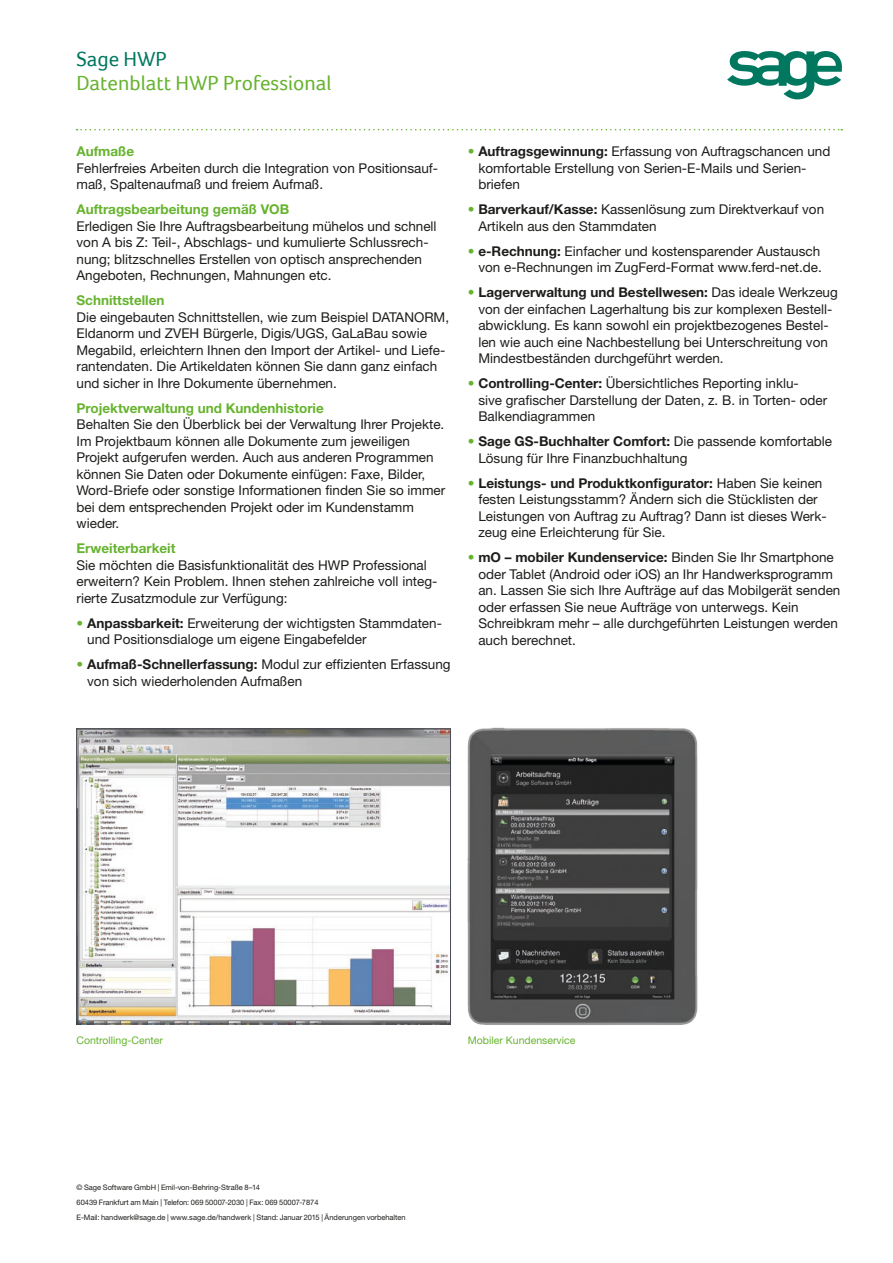
<style>
.page{position:relative;width:893px;height:1263px;background:#fff}
.page>*{position:absolute;margin:0;border:0;box-sizing:border-box;transform-origin:0 0}
.t1{font:21px "Foco";color:#66b32e}
.t2{font:21px "Foco";color:#007860}
.t3{font:13.5px/16.5px "Helvetica Neue LT Std";color:#1d1d1b}
.t4{font:700 13.5px "Helvetica Neue LT Std";color:#66b32e}
.t5{font:10.5px "Helvetica Neue LT Std";color:#66b32e}
.t6{font:7.5px/15px "Helvetica Neue LT Std";letter-spacing:-.005em;color:#1d1d1b}
.s1{color:#66b32e}
.s2{font-weight:700}
</style>
<div class="page">
<svg style="left:727px;top:51px;width:115px;height:48px"></svg>
<svg style="left:77px;top:129px;width:765px;height:1px"></svg>
<img style="left:467px;top:727px;width:231px;height:298px">
<img style="left:79px;top:731px;width:370px;height:291px">
<div style="left:77px;top:729px;width:374px;height:295px;border:1px solid #484c54"></div>
<h1 class="t2" style="left:77px;top:47px;width:92px">Sage HWP</h1>
<h1 class="t1" style="left:77px;top:71px;width:256px">Datenblatt HWP Professional</h1>
<p class="t4" style="left:77px;top:143px;width:59px">Aufmaße</p>
<p class="t3" style="left:77px;top:160px;width:363px">Fehlerfreies Arbeiten durch die Integration von Positionsauf&shy;maß, Spaltenaufmaß und freiem Aufmaß.</p>
<p class="t4" style="left:77px;top:201px;width:214px">Auftragsbearbeitung gemäß VOB</p>
<p class="t3" style="left:77px;top:218px;width:362px">Erledigen Sie Ihre Auftragsbearbeitung mühelos und schnell von A bis Z: Teil-, Abschlags- und kumulierte Schlussrech&shy;nung; blitzschnelles Erstellen von optisch ansprechenden Angeboten, Rechnungen, Mahnungen etc.</p>
<p class="t4" style="left:77px;top:292px;width:89px">Schnittstellen</p>
<p class="t3" style="left:77px;top:309px;width:374px">Die eingebauten Schnittstellen, wie zum Beispiel DATANORM, Eldanorm und ZVEH Bürgerle, Digis/UGS, GaLaBau sowie Megabild, erleichtern Ihnen den Import der Artikel- und Liefe&shy;rantendaten. Die Artikeldaten können Sie dann ganz einfach und sicher in Ihre Dokumente übernehmen.</p>
<p class="t4" style="left:77px;top:400px;width:249px">Projektverwaltung und Kundenhistorie</p>
<p class="t3" style="left:77px;top:416px;width:370px">Behalten Sie den Überblick bei der Verwaltung Ihrer Projekte.<br>Im Projektbaum können alle Dokumente zum jeweiligen Projekt aufgerufen werden. Auch aus anderen Programmen können Sie Daten oder Dokumente einfügen: Faxe, Bilder, Word-Briefe oder sonstige Informationen finden Sie so immer bei dem entsprechenden Projekt oder im Kundenstamm wieder.</p>
<p class="t4" style="left:77px;top:540px;width:100px">Erweiterbarkeit</p>
<p class="t3" style="left:77px;top:557px;width:362px">Sie möchten die Basisfunktionalität des HWP Professional erweitern? Kein Problem. Ihnen stehen zahlreiche voll integ&shy;rierte Zusatzmodule zur Verfügung:</p>
<p class="t3" style="left:87px;top:615px;width:356px;text-indent:-11px"><span class="s1">•</span> <span class="s2">Anpassbarkeit:</span> Erweiterung der wichtigsten Stammdaten&shy;und Positionsdialoge um eigene Eingabefelder</p>
<p class="t3" style="left:87px;top:656px;width:365px;text-indent:-11px"><span class="s1">•</span> <span class="s2">Aufmaß-Schnellerfassung:</span> Modul zur effizienten Erfassung von sich wiederholenden Aufmaßen</p>
<p class="t3" style="left:478px;top:143px;width:354px;text-indent:-11px"><span class="s1">•</span> <span class="s2">Auftragsgewinnung:</span> Erfassung von Auftragschancen und komfortable Erstellung von Serien-E-Mails und Serien&shy;briefen</p>
<p class="t3" style="left:478px;top:201px;width:347px;text-indent:-11px"><span class="s1">•</span> <span class="s2">Barverkauf/Kasse:</span> Kassenlösung zum Direktverkauf von<br>Artikeln aus den Stammdaten</p>
<p class="t3" style="left:468px;top:243px;width:356px;text-align:right"><span class="s1">•</span> <span class="s2">e-Rechnung:</span> Einfacher und kostensparender Austausch von e-Rechnungen im ZugFerd-Format www.ferd-net.de.</p>
<p class="t3" style="left:478px;top:284px;width:361px;text-indent:-11px"><span class="s1">•</span> <span class="s2">Lagerverwaltung und Bestellwesen:</span> Das ideale Werkzeug von der einfachen Lagerhaltung bis zur komplexen Bestell&shy;abwicklung. Es kann sowohl ein projektbezogenes Bestel&shy;len wie auch eine Nachbestellung bei Unterschreitung von Mindestbeständen durchgeführt werden.</p>
<p class="t3" style="left:478px;top:375px;width:350px;text-indent:-11px"><span class="s1">•</span> <span class="s2">Controlling-Center:</span> Übersichtliches Reporting inklu-<br>sive grafischer Darstellung der Daten, z. B. in Torten- oder<br>Balkendiagrammen</p>
<p class="t3" style="left:478px;top:433px;width:355px;text-indent:-11px"><span class="s1">•</span> <span class="s2">Sage GS-Buchhalter Comfort:</span> Die passende komfortable<br>Lösung für Ihre Finanzbuchhaltung</p>
<p class="t3" style="left:478px;top:474px;width:350px;text-indent:-11px"><span class="s1">•</span> <span class="s2">Leistungs- und Produktkonfigurator:</span> Haben Sie keinen festen Leistungsstamm? Ändern sich die Stücklisten der Leistungen von Auftrag zu Auftrag? Dann ist dieses Werk&shy;zeug eine Erleichterung für Sie.</p>
<p class="t3" style="left:478px;top:549px;width:364px;text-indent:-11px"><span class="s1">•</span> <span class="s2">mO – mobiler Kundenservice:</span> Binden Sie Ihr Smartphone oder Tablet (Android oder iOS) an Ihr Handwerksprogramm an. Lassen Sie sich Ihre Aufträge auf das Mobilgerät senden oder erfassen Sie neue Aufträge von unterwegs. Kein Schreibkram mehr – alle durchgeführten Leistungen werden auch berechnet.</p>
<p class="t5" style="left:77px;top:1034px;width:88px">Controlling-Center</p>
<p class="t5" style="left:468px;top:1034px;width:109px">Mobiler Kundenservice</p>
<p class="t6" style="left:77px;top:1180px;width:331px">© Sage Software GmbH | Emil-von-Behring-Straße 8–14<br>60439 Frankfurt am Main | Telefon: 069 50007-2030 | Fax: 069 50007-7874<br>E-Mail: handwerk@sage.de | www.sage.de/handwerk | Stand: Januar 2015 | Änderungen vorbehalten</p>
</div>
